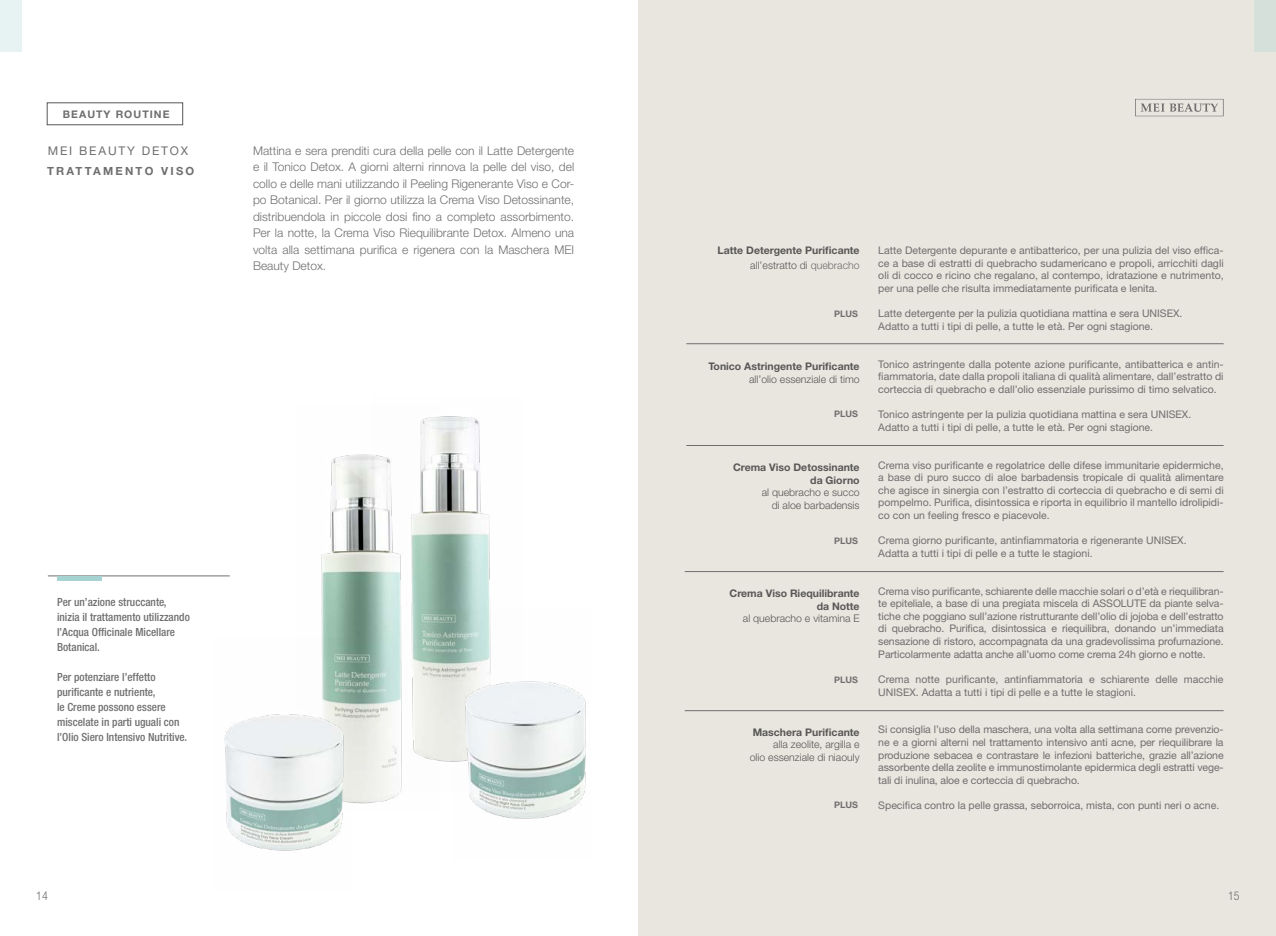
<style>
.page{position:relative;width:1276px;height:936px;background:#fff}
.page>*{position:absolute;margin:0;border:0;box-sizing:border-box;transform-origin:0 0}
.t1{font:300 12px/16.5px "Helvetica Neue LT Std";color:#706f6f;text-align:justify}
.t2{font:12px "Helvetica Neue LT Std";letter-spacing:.15em;color:#706f6f}
.t3{font:300 condensed 12px "Helvetica Neue LT Std";color:#706f6f}
.t4{font:500 condensed 11.25px/15px "Helvetica Neue LT Std";color:#706f6f}
.t5{font:700 11.25px "Helvetica Neue LT Std";letter-spacing:.2em;color:#706f6f}
.t6{font:10.5px/12.6px "Helvetica Neue LT Std";color:#706f6f;text-align:justify}
.t7{font:700 10.5px/12.6px "Helvetica Neue LT Std";color:#575756;text-align:right}
.t8{font:300 10.5px/12.6px "Helvetica Neue LT Std";color:#575756;text-align:right}
.t9{font:700 10.5px "Helvetica Neue LT Std";letter-spacing:.1em;color:#706f6f}
.t10{font:700 9px "Helvetica Neue LT Std";color:#706f6f}
.s1{font-weight:300}
.s2{font-weight:300;color:#706f6f}
</style>
<div class="page">
<img style="left:321px;top:454px;width:80px;height:350px">
<img style="left:372px;top:416px;width:118px;height:375px">
<img style="left:453px;top:609px;width:133px;height:210px">
<img style="left:224px;top:637px;width:126px;height:214px">
<div style="left:638px;top:0;width:638px;height:935px;background:#e9e5df"></div>
<div style="left:0;top:0;width:21px;height:52px;background:#e6f3f2"></div>
<div style="left:1254px;top:0;width:22px;height:52px;background:#d6e0db"></div>
<svg style="left:1135px;top:99px;width:88px;height:17px"></svg>
<hr style="left:48px;top:575px;width:182px;height:1px;background:#706f6f">
<hr style="left:57px;top:576px;width:44px;height:4px;background:#a4d3d1">
<hr style="left:686px;top:343px;width:537px;height:1px;background:#706f6f">
<hr style="left:686px;top:445px;width:537px;height:1px;background:#706f6f">
<hr style="left:685px;top:571px;width:538px;height:1px;background:#706f6f">
<hr style="left:685px;top:710px;width:538px;height:1px;background:#706f6f">
<div style="left:47px;top:103px;width:136px;height:22px;border:1px solid #575756"></div>
<p class="t9" style="left:63px;top:107px;width:108px">BEAUTY ROUTINE</p>
<p class="t2" style="left:48px;top:143px;width:142px">MEI BEAUTY DETOX</p>
<p class="t5" style="left:47px;top:164px;width:149px">TRATTAMENTO VISO</p>
<p class="t1" style="left:253px;top:142px;width:323px">Mattina e sera prenditi cura della pelle con il Latte Detergente e il Tonico Detox. A giorni alterni rinnova la pelle del viso, del collo e delle mani utilizzando il Peeling Rigenerante Viso e Cor&shy;po Botanical. Per il giorno utilizza la Crema Viso Detossinante, distribuendola in piccole dosi fino a completo assorbimento.<br>Per la notte, la Crema Viso Riequilibrante Detox. Almeno una volta alla settimana purifica e rigenera con la Maschera MEI Beauty Detox.</p>
<p class="t4" style="left:57px;top:594px;width:134px">Per un’azione struccante, inizia il trattamento utilizzando l’Acqua Officinale Micellare<br>Botanical.</p>
<p class="t4" style="left:57px;top:669px;width:131px">Per potenziare l’effetto purificante e nutriente,<br>le Creme possono essere miscelate in parti uguali con l’Olio Siero Intensivo Nutritive.</p>
<p class="t7" style="left:717px;top:243px;width:143px;line-height:15px">Latte Detergente Purificante <span class="s1">all’estratto di</span> <span class="s2">quebracho</span></p>
<p class="t10" style="left:834px;top:308px;width:25px">PLUS</p>
<p class="t7" style="left:708px;top:360px;width:153px">Tonico Astringente Purificante</p>
<p class="t8" style="left:749px;top:372px;width:112px">all’olio essenziale di timo</p>
<p class="t10" style="left:834px;top:408px;width:25px">PLUS</p>
<p class="t7" style="left:733px;top:460px;width:128px">Crema Viso Detossinante da Giorno</p>
<p class="t8" style="left:762px;top:486px;width:99px">al quebracho e succo di aloe barbadensis</p>
<p class="t10" style="left:834px;top:535px;width:25px">PLUS</p>
<p class="t7" style="left:729px;top:586px;width:132px">Crema Viso Riequilibrante da Notte</p>
<p class="t8" style="left:743px;top:612px;width:118px">al quebracho e vitamina E</p>
<p class="t10" style="left:834px;top:674px;width:25px">PLUS</p>
<p class="t7" style="left:752px;top:725px;width:108px">Maschera Purificante</p>
<p class="t8" style="left:750px;top:738px;width:111px">alla zeolite, argilla e<br>olio essenziale di niaouly</p>
<p class="t10" style="left:834px;top:799px;width:25px">PLUS</p>
<p class="t6" style="left:878px;top:244px;width:347px">Latte Detergente depurante e antibatterico, per una pulizia del viso effica&shy;ce a base di estratti di quebracho sudamericano e propoli, arricchiti dagli oli di cocco e ricino che regalano, al contempo, idratazione e nutrimento, per una pelle che risulta immediatamente purificata e lenita.</p>
<p class="t6" style="left:878px;top:307px;width:306px">Latte detergente per la pulizia quotidiana mattina e sera UNISEX.<br>Adatto a tutti i tipi di pelle, a tutte le età. Per ogni stagione.</p>
<p class="t6" style="left:878px;top:357px;width:347px">Tonico astringente dalla potente azione purificante, antibatterica e antin&shy;fiammatoria, date dalla propoli italiana di qualità alimentare, dall’estratto di corteccia di quebracho e dall’olio essenziale purissimo di timo selvatico.</p>
<p class="t6" style="left:878px;top:408px;width:314px">Tonico astringente per la pulizia quotidiana mattina e sera UNISEX.<br>Adatto a tutti i tipi di pelle, a tutte le età. Per ogni stagione.</p>
<p class="t6" style="left:878px;top:458px;width:347px">Crema viso purificante e regolatrice delle difese immunitarie epidermiche, a base di puro succo di aloe barbadensis tropicale di qualità alimentare che agisce in sinergia con l’estratto di corteccia di quebracho e di semi di pompelmo. Purifica, disintossica e riporta in equilibrio il mantello idrolipidi&shy;co con un feeling fresco e piacevole.</p>
<p class="t6" style="left:878px;top:534px;width:310px">Crema giorno purificante, antinfiammatoria e rigenerante UNISEX.<br>Adatta a tutti i tipi di pelle e a tutte le stagioni.</p>
<p class="t6" style="left:878px;top:584px;width:347px">Crema viso purificante, schiarente delle macchie solari o d’età e riequilibran&shy;te epiteliale, a base di una pregiata miscela di ASSOLUTE da piante selva&shy;tiche che poggiano sull’azione ristrutturante dell’olio di jojoba e dell’estratto di quebracho. Purifica, disintossica e riequilibra, donando un’immediata sensazione di ristoro, accompagnata da una gradevolissima profumazione.<br>Particolarmente adatta anche all’uomo come crema 24h giorno e notte.</p>
<p class="t6" style="left:878px;top:672px;width:347px">Crema notte purificante, antinfiammatoria e schiarente delle macchie<br>UNISEX. Adatta a tutti i tipi di pelle e a tutte le stagioni.</p>
<p class="t6" style="left:878px;top:723px;width:347px">Si consiglia l’uso della maschera, una volta alla settimana come prevenzio&shy;ne e a giorni alterni nel trattamento intensivo anti acne, per riequilibrare la produzione sebacea e contrastare le infezioni batteriche, grazie all’azione assorbente della zeolite e immunostimolante epidermica degli estratti vege&shy;tali di inulina, aloe e corteccia di quebracho.</p>
<p class="t6" style="left:878px;top:798px;width:342px">Specifica contro la pelle grassa, seborroica, mista, con punti neri o acne.</p>
<p class="t3" style="left:36px;top:888px;width:13px">14</p>
<p class="t3" style="left:1228px;top:888px;width:13px">15</p>
</div>
